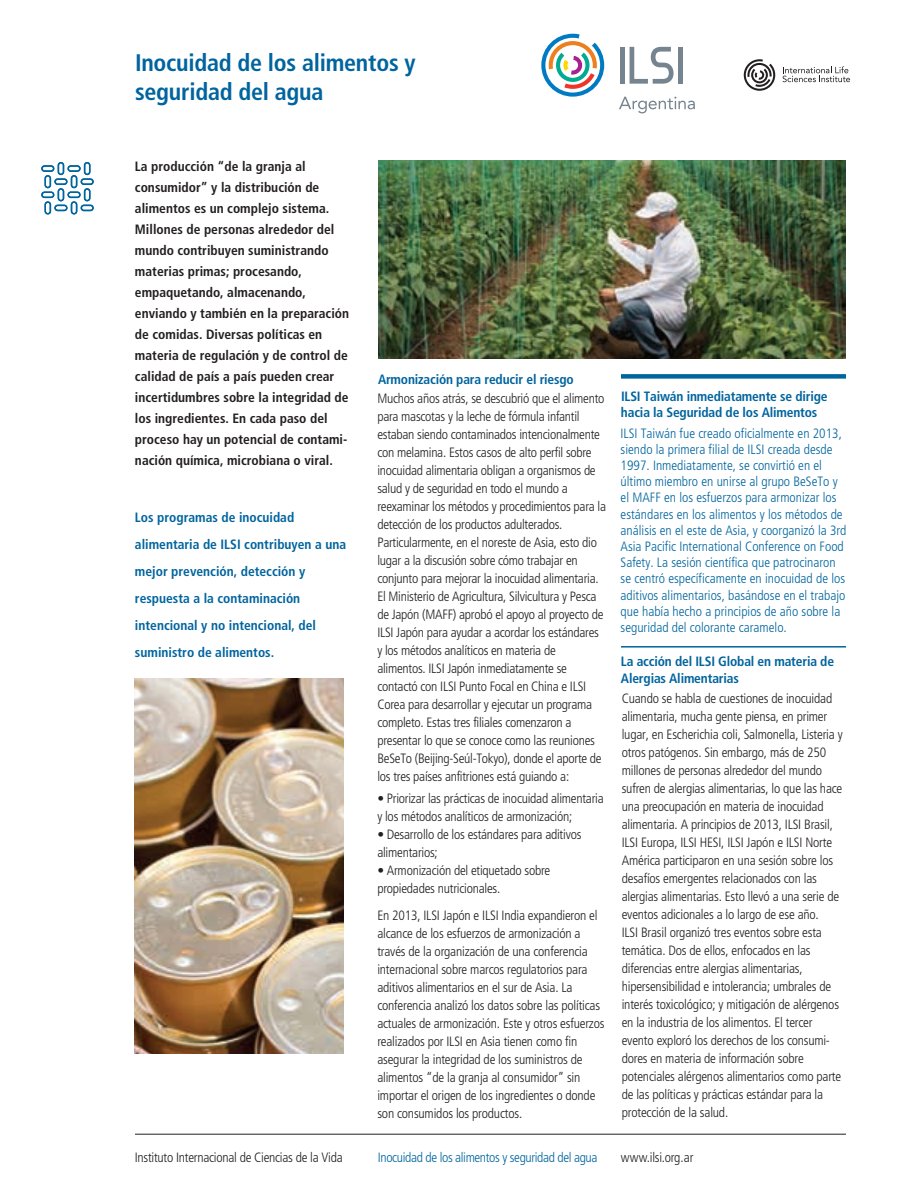
<style>
.page{position:relative;width:918px;height:1188px;background:#fff}
.page>*{position:absolute;margin:0;border:0;box-sizing:border-box;transform-origin:0 0}
.t1{font:700 condensed 24px/28.8px "Frutiger";letter-spacing:-.01em;color:#00649e}
.t2{font:300 condensed 13.5px/18px "Frutiger";letter-spacing:-.015em;color:#231f20}
.t3{font:300 condensed 13.5px/16.2px "Frutiger";color:#00649e}
.t4{font:700 condensed 13.5px/21px "Frutiger";color:#231f20}
.t5{font:700 condensed 13.5px/27px "Frutiger";color:#00649e}
.t6{font:300 condensed 13.5px "Frutiger";letter-spacing:-.025em;color:#00649e}
</style>
<div class="page">
<hr style="left:135px;top:1134px;width:711px;height:1px;background:#231f20">
<svg style="left:41px;top:162px;width:53px;height:52px"></svg>
<img style="left:378px;top:161px;width:468px;height:197px">
<div style="left:621px;top:374px;width:225px;height:5px;background:#00649e"></div>
<hr style="left:621px;top:646px;width:225px;height:2px;background:#00649e">
<img style="left:135px;top:679px;width:209px;height:374px">
<svg style="left:744px;top:59px;width:31px;height:32px"></svg>
<svg style="left:783px;top:66px;width:67px;height:16px"></svg>
<svg style="left:541px;top:34px;width:63px;height:63px"></svg>
<svg style="left:619px;top:97px;width:76px;height:16px"></svg>
<div style="left:620px;top:47px;width:5px;height:37px;background:#76848f"></div>
<div style="left:678px;top:47px;width:5px;height:37px;background:#76848f"></div>
<svg style="left:630px;top:47px;width:44px;height:37px"></svg>
<h1 class="t1" style="left:135px;top:49px;width:282px">Inocuidad de los alimentos y seguridad del agua</h1>
<p class="t4" style="left:135px;top:156px;width:216px">La producción “de la granja al consumidor” y la distribución de alimentos es un complejo sistema.<br>Millones de personas alrededor del mundo contribuyen suministrando materias primas; procesando, empaquetando, almacenando, enviando y también en la preparación de comidas. Diversas políticas en materia de regulación y de control de calidad de país a país pueden crear incertidumbres sobre la integridad de los ingredientes. En cada paso del proceso hay un potencial de contami&shy;nación química, microbiana o viral.</p>
<p class="t5" style="left:135px;top:504px;width:213px">Los programas de inocuidad alimentaria de ILSI contribuyen a una mejor prevención, detección y respuesta a la contaminación intencional y no intencional, del suministro de alimentos.</p>
<p class="t5" style="left:378px;top:366px;width:197px">Armonización para reducir el riesgo</p>
<p class="t2" style="left:377px;top:390px;width:230px">Muchos años atrás, se descubrió que el alimento para mascotas y la leche de fórmula infantil estaban siendo contaminados intencionalmente con melamina. Estos casos de alto perfil sobre inocuidad alimentaria obligan a organismos de salud y de seguridad en todo el mundo a reexaminar los métodos y procedimientos para la detección de los productos adulterados.<br>Particularmente, en el noreste de Asia, esto dio lugar a la discusión sobre cómo trabajar en conjunto para mejorar la inocuidad alimentaria.<br>El Ministerio de Agricultura, Silvicultura y Pesca de Japón (MAFF) aprobó el apoyo al proyecto de ILSI Japón para ayudar a acordar los estándares y los métodos analíticos en materia de alimentos. ILSI Japón inmediatamente se contactó con ILSI Punto Focal en China e ILSI Corea para desarrollar y ejecutar un programa completo. Estas tres filiales comenzaron a presentar lo que se conoce como las reuniones BeSeTo (Beijing-Seúl-Tokyo), donde el aporte de los tres países anfitriones está guiando a:</p>
<p class="t2" style="left:377px;top:790px;width:228px">• Priorizar las prácticas de inocuidad alimentaria y los métodos analíticos de armonización;</p>
<p class="t2" style="left:377px;top:826px;width:206px">• Desarrollo de los estándares para aditivos alimentarios;</p>
<p class="t2" style="left:377px;top:862px;width:174px">• Armonización del etiquetado sobre propiedades nutricionales.</p>
<p class="t2" style="left:377px;top:907px;width:229px">En 2013, ILSI Japón e ILSI India expandieron el alcance de los esfuerzos de armonización a través de la organización de una conferencia internacional sobre marcos regulatorios para aditivos alimentarios en el sur de Asia. La conferencia analizó los datos sobre las políticas actuales de armonización. Este y otros esfuerzos realizados por ILSI en Asia tienen como fin asegurar la integridad de los suministros de alimentos “de la granja al consumidor” sin importar el origen de los ingredientes o donde son consumidos los productos.</p>
<p class="t5" style="left:621px;top:388px;width:208px;line-height:16.2px">ILSI Taiwán inmediatamente se dirige hacia la Seguridad de los Alimentos</p>
<p class="t3" style="left:621px;top:425px;width:227px">ILSI Taiwán fue creado oficialmente en 2013, siendo la primera filial de ILSI creada desde 1997. Inmediatamente, se convirtió en el último miembro en unirse al grupo BeSeTo y el MAFF en los esfuerzos para armonizar los estándares en los alimentos y los métodos de análisis en el este de Asia, y coorganizó la 3rd Asia Pacific International Conference on Food Safety. La sesión científica que patrocinaron se centró específicamente en inocuidad de los aditivos alimentarios, basándose en el trabajo que había hecho a principios de año sobre la seguridad del colorante caramelo.</p>
<p class="t5" style="left:621px;top:654px;width:215px;line-height:16.2px">La acción del ILSI Global en materia de<br>Alergias Alimentarias</p>
<p class="t2" style="left:622px;top:690px;width:222px">Cuando se habla de cuestiones de inocuidad alimentaria, mucha gente piensa, en primer lugar, en Escherichia coli, Salmonella, Listeria y otros patógenos. Sin embargo, más de 250 millones de personas alrededor del mundo sufren de alergias alimentarias, lo que las hace una preocupación en materia de inocuidad alimentaria. A principios de 2013, ILSI Brasil, ILSI Europa, ILSI HESI, ILSI Japón e ILSI Norte América participaron en una sesión sobre los desafíos emergentes relacionados con las alergias alimentarias. Esto llevó a una serie de eventos adicionales a lo largo de ese año.<br>ILSI Brasil organizó tres eventos sobre esta temática. Dos de ellos, enfocados en las diferencias entre alergias alimentarias, hipersensibilidad e intolerancia; umbrales de interés toxicológico; y mitigación de alérgenos en la industria de los alimentos. El tercer evento exploró los derechos de los consumi&shy;dores en materia de información sobre potenciales alérgenos alimentarios como parte de las políticas y prácticas estándar para la protección de la salud.</p>
<p class="t2" style="left:135px;top:1148px;width:209px">Instituto Internacional de Ciencias de la Vida</p>
<p class="t6" style="left:378px;top:1149px;width:221px">Inocuidad de los alimentos y seguridad del agua</p>
<p class="t2" style="left:621px;top:1148px;width:74px">www.ilsi.org.ar</p>
</div>
